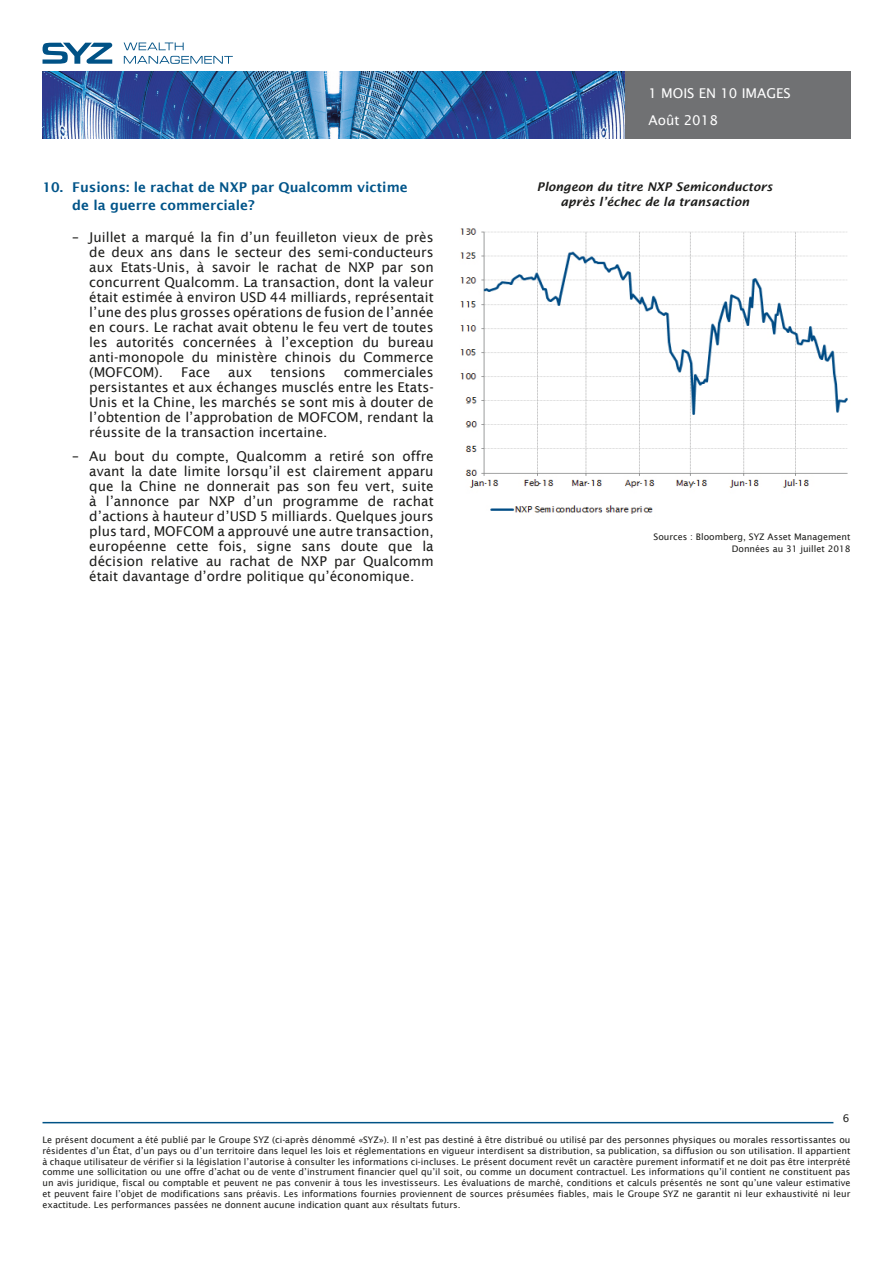
<style>
.page{position:relative;width:893px;height:1263px;background:#fff}
.page>*{position:absolute;margin:0;border:0;box-sizing:border-box;transform-origin:0 0}
.t1{font:13.5px/15px "Lucida Sans";color:#1d1d1b;text-align:justify}
.t2{font:600 13.5px/18px "Lucida Sans";color:#015489}
.t3{font:13.5px/27.8px "Lucida Sans";color:#fff}
.Graph_TITLES{font:italic 600 12px/15px "Lucida Sans";color:#1d1d1b;text-align:center}
.PAGE_NUMBERING{font:10.5px "Lucida Sans";color:#1d1d1b}
.Source_data{font:9px/10.8px "Lucida Sans";color:#1d1d1b;text-align:justify}
</style>
<div class="page">
<svg style="left:43px;top:43px;width:70px;height:21px"></svg>
<svg style="left:124px;top:43px;width:60px;height:7px"></svg>
<svg style="left:124px;top:56px;width:109px;height:8px"></svg>
<img style="left:43px;top:72px;width:807px;height:67px">
<hr style="left:43px;top:1122px;width:790px;height:1px;background:#005286">
<img style="left:460px;top:228px;width:388px;height:286px">
<p class="t2" style="left:72px;top:178px;width:337px;text-indent:-30px">10. Fusions: le rachat de NXP par Qualcomm victime de la guerre commerciale?</p>
<p class="t1" style="left:89px;top:230px;width:346px;text-indent:-17px">– Juillet a marqué la fin d’un feuilleton vieux de près de deux ans dans le secteur des semi-conducteurs aux Etats-Unis, à savoir le rachat de NXP par son concurrent Qualcomm. La transaction, dont la valeur était estimée à environ USD 44 milliards, représentait l’une des plus grosses opérations de fusion de l’année en cours. Le rachat avait obtenu le feu vert de toutes les autorités concernées à l’exception du bureau anti-monopole du ministère chinois du Commerce (MOFCOM).</p>
<p class="t1" style="left:89px;top:365px;width:346px;text-indent:254px">commerciales persistantes et aux échanges musclés entre les Etats-Unis et la Chine, les marchés se sont mis à douter de l’obtention de l’approbation de MOFCOM, rendant la réussite de la transaction incertaine.</p>
<p class="t1" style="left:89px;top:448px;width:346px;text-indent:-17px">– Au bout du compte, Qualcomm a retiré son offre avant la date limite lorsqu’il est clairement apparu que la Chine ne donnerait pas son feu vert, suite à l’annonce par NXP d’un programme de rachat d’actions à hauteur d’USD 5 milliards. Quelques jours plus tard, MOFCOM a approuvé une autre transaction, européenne cette fois, signe sans doute que la décision relative au rachat de NXP par Qualcomm était davantage d’ordre politique qu’économique.</p>
<p class="t1" style="left:181px;top:365px;width:31px">Face</p>
<p class="t1" style="left:228px;top:365px;width:26px">aux</p>
<p class="t1" style="left:270px;top:365px;width:57px">tensions</p>
<h1 class="t3" style="left:648px;top:79px;width:144px">1 MOIS EN 10 IMAGES<br>Août 2018</h1>
<p class="Graph_TITLES" style="left:537px;top:179px;width:237px">Plongeon du titre NXP Semiconductors après l’échec de la transaction</p>
<p class="Source_data" style="left:653px;top:531px;width:198px">Sources : Bloomberg, SYZ Asset Management</p>
<p class="Source_data" style="left:732px;top:543px;width:120px">Données au 31 juillet 2018</p>
<p class="PAGE_NUMBERING" style="left:843px;top:1112px;width:8px">6</p>
<p class="Source_data" style="left:43px;top:1134px;width:809px">Le présent document a été publié par le Groupe SYZ (ci-après dénommé «SYZ»). Il n’est pas destiné à être distribué ou utilisé par des personnes physiques ou morales ressortissantes ou résidentes d’un État, d’un pays ou d’un territoire dans lequel les lois et réglementations en vigueur interdisent sa distribution, sa publication, sa diffusion ou son utilisation. Il appartient à chaque utilisateur de vérifier si la législation l’autorise à consulter les informations ci-incluses. Le présent document revêt un caractère purement informatif et ne doit pas être interprété comme une sollicitation ou une offre d’achat ou de vente d’instrument financier quel qu’il soit, ou comme un document contractuel. Les informations qu’il contient ne constituent pas un avis juridique, fiscal ou comptable et peuvent ne pas convenir à tous les investisseurs. Les évaluations de marché, conditions et calculs présentés ne sont qu’une valeur estimative et peuvent faire l’objet de modifications sans préavis. Les informations fournies proviennent de sources présumées fiables, mais le Groupe SYZ ne garantit ni leur exhaustivité ni leur exactitude. Les performances passées ne donnent aucune indication quant aux résultats futurs.</p>
</div>
